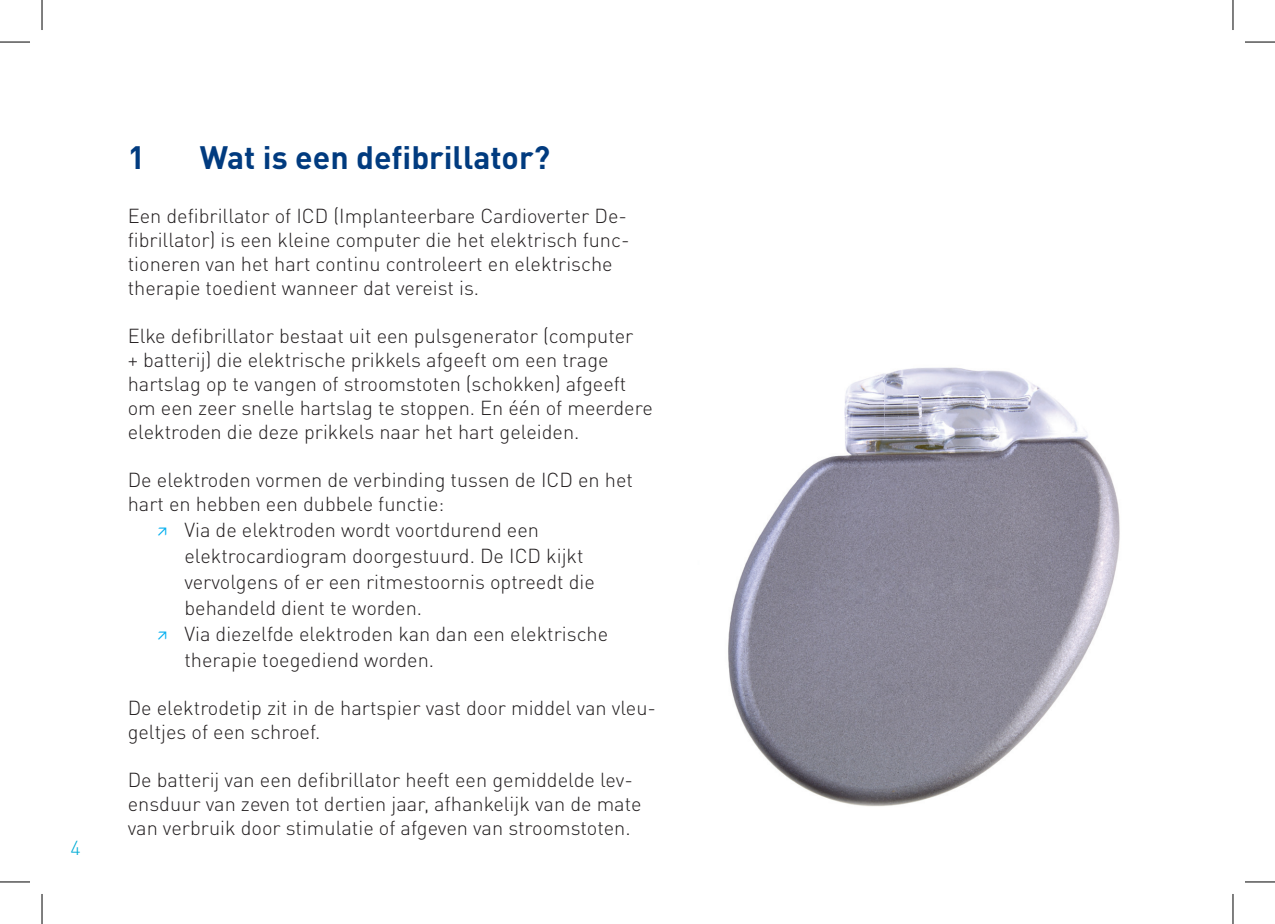
<style>
.page{position:relative;width:1275px;height:924px;background:#fff}
.page>*{position:absolute;margin:0;border:0;box-sizing:border-box;transform-origin:0 0}
.t1{font:700 32px "DINOT";color:#013b7f}
.t2{font:300 20px/24px "DINOT";color:#231f20}
.t3{font:300 20px "DINOT";color:#00acd5}
.s1{font-weight:400;font-stretch:condensed;color:#00aeef}
</style>
<div class="page">
<img style="left:728px;top:367px;width:392px;height:440px">
<hr style="left:0;top:42px;width:30px;height:1px;background:#000">
<hr style="left:1245px;top:42px;width:30px;height:1px;background:#000">
<hr style="left:0;top:881px;width:30px;height:1px;background:#000">
<hr style="left:1245px;top:881px;width:30px;height:1px;background:#000">
<hr style="left:42px;top:0;width:1px;height:30px;background:#000">
<hr style="left:42px;top:893px;width:1px;height:30px;background:#000">
<hr style="left:1232px;top:0;width:1px;height:30px;background:#000">
<hr style="left:1232px;top:893px;width:1px;height:30px;background:#000">
<p class="t3" style="left:70px;top:834px;width:12px">4</p>
<h1 class="t1" style="left:128px;top:136px;width:19px">1</h1>
<h1 class="t1" style="left:200px;top:136px;width:352px">Wat is een defibrillator?</h1>
<p class="t2" style="left:128px;top:203px;width:503px">Een defibrillator of ICD (Implanteerbare Cardioverter De&shy;fibrillator) is een kleine computer die het elektrisch func&shy;tioneren van het hart continu controleert en elektrische therapie toedient wanneer dat vereist is.</p>
<p class="t2" style="left:128px;top:323px;width:526px">Elke defibrillator bestaat uit een pulsgenerator (computer<br>+ batterij) die elektrische prikkels afgeeft om een trage hartslag op te vangen of stroomstoten (schokken) afgeeft om een zeer snelle hartslag te stoppen. En één of meerdere elektroden die deze prikkels naar het hart geleiden.</p>
<p class="t2" style="left:128px;top:467px;width:507px">De elektroden vormen de verbinding tussen de ICD en het hart en hebben een dubbele functie:</p>
<p class="t2" style="left:156px;top:517px;width:384px"><span class="s1">↗</span> Via de elektroden wordt voortdurend een</p>
<p class="t2" style="left:184px;top:543px;width:401px">elektrocardiogram doorgestuurd. De ICD kijkt</p>
<p class="t2" style="left:184px;top:569px;width:412px">vervolgens of er een ritmestoornis optreedt die</p>
<p class="t2" style="left:184px;top:595px;width:239px">behandeld dient te worden.</p>
<p class="t2" style="left:156px;top:621px;width:453px"><span class="s1">↗</span> Via diezelfde elektroden kan dan een elektrische</p>
<p class="t2" style="left:184px;top:647px;width:251px">therapie toegediend worden.</p>
<p class="t2" style="left:128px;top:695px;width:530px">De elektrodetip zit in de hartspier vast door middel van vleu&shy;geltjes of een schroef.</p>
<p class="t2" style="left:128px;top:767px;width:515px">De batterij van een defibrillator heeft een gemiddelde lev&shy;ensduur van zeven tot dertien jaar, afhankelijk van de mate van verbruik door stimulatie of afgeven van stroomstoten.</p>
</div>
